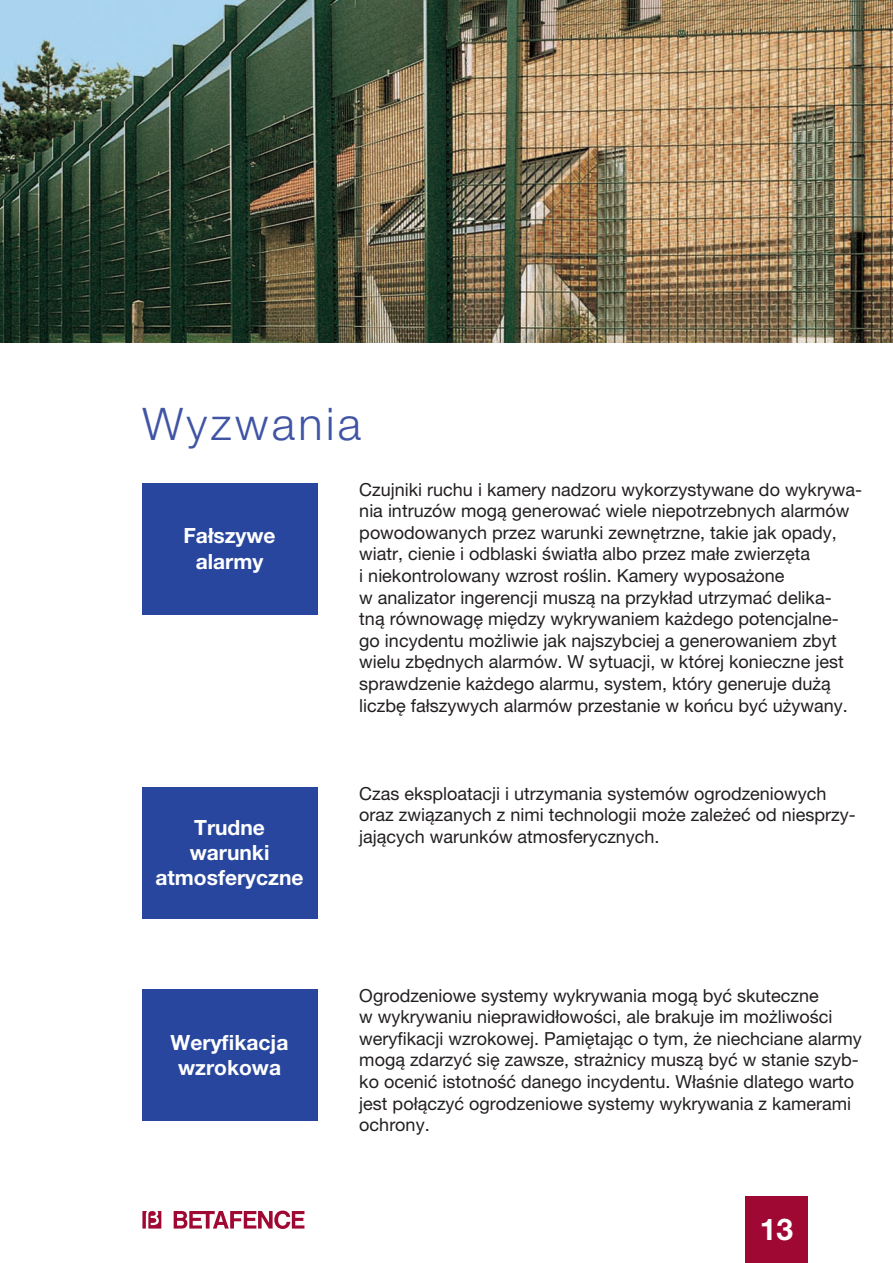
<style>
.page{position:relative;width:893px;height:1263px;background:#fff}
.page>*{position:absolute;margin:0;border:0;box-sizing:border-box;transform-origin:0 0}
.t1{font:300 45px "Helvetica Neue LT Pro";letter-spacing:.075em;color:#4054a4}
.t2{font:700 30px "Helvetica Neue LT Pro";color:#fff}
.t3{font:700 21px/25.2px "Helvetica Neue LT Pro";color:#fff;text-align:center}
.t4{font:18px/21.6px "Helvetica Neue LT Pro";color:#231f20}
</style>
<div class="page">
<img style="left:0;top:0;width:893px;height:342px">
<div style="left:142px;top:483px;width:175px;height:131px;background:#28469d"></div>
<div style="left:142px;top:787px;width:175px;height:131px;background:#28469d"></div>
<div style="left:142px;top:989px;width:175px;height:131px;background:#28469d"></div>
<svg style="left:174px;top:1210px;width:130px;height:19px"></svg>
<svg style="left:142px;top:1211px;width:19px;height:17px"></svg>
<div style="left:745px;top:1196px;width:63px;height:67px;background:#9e0832"></div>
<h1 class="t1" style="left:142px;top:396px;width:220px">Wyzwania</h1>
<p class="t3" style="left:183px;top:523px;width:94px">Fałszywe alarmy</p>
<p class="t3" style="left:155px;top:814px;width:150px">Trudne warunki atmosferyczne</p>
<p class="t3" style="left:171px;top:1029px;width:119px">Weryfikacja wzrokowa</p>
<p class="t4" style="left:359px;top:478px;width:504px">Czujniki ruchu i kamery nadzoru wykorzystywane do wykrywa&shy;nia intruzów mogą generować wiele niepotrzebnych alarmów powodowanych przez warunki zewnętrzne, takie jak opady, wiatr, cienie i odblaski światła albo przez małe zwierzęta<br>i niekontrolowany wzrost roślin. Kamery wyposażone<br>w analizator ingerencji muszą na przykład utrzymać delika-<br>tną równowagę między wykrywaniem każdego potencjalne&shy;go incydentu możliwie jak najszybciej a generowaniem zbyt wielu zbędnych alarmów. W sytuacji, w której konieczne jest sprawdzenie każdego alarmu, system, który generuje dużą liczbę fałszywych alarmów przestanie w końcu być używany.</p>
<p class="t4" style="left:359px;top:782px;width:498px">Czas eksploatacji i utrzymania systemów ogrodzeniowych oraz związanych z nimi technologii może zależeć od niesprzy&shy;jających warunków atmosferycznych.</p>
<p class="t4" style="left:359px;top:984px;width:504px">Ogrodzeniowe systemy wykrywania mogą być skuteczne<br>w wykrywaniu nieprawidłowości, ale brakuje im możliwości weryfikacji wzrokowej. Pamiętając o tym, że niechciane alarmy mogą zdarzyć się zawsze, strażnicy muszą być w stanie szyb&shy;ko ocenić istotność danego incydentu. Właśnie dlatego warto jest połączyć ogrodzeniowe systemy wykrywania z kamerami ochrony.</p>
<h2 class="t2" style="left:760px;top:1211px;width:35px">13</h2>
</div>
